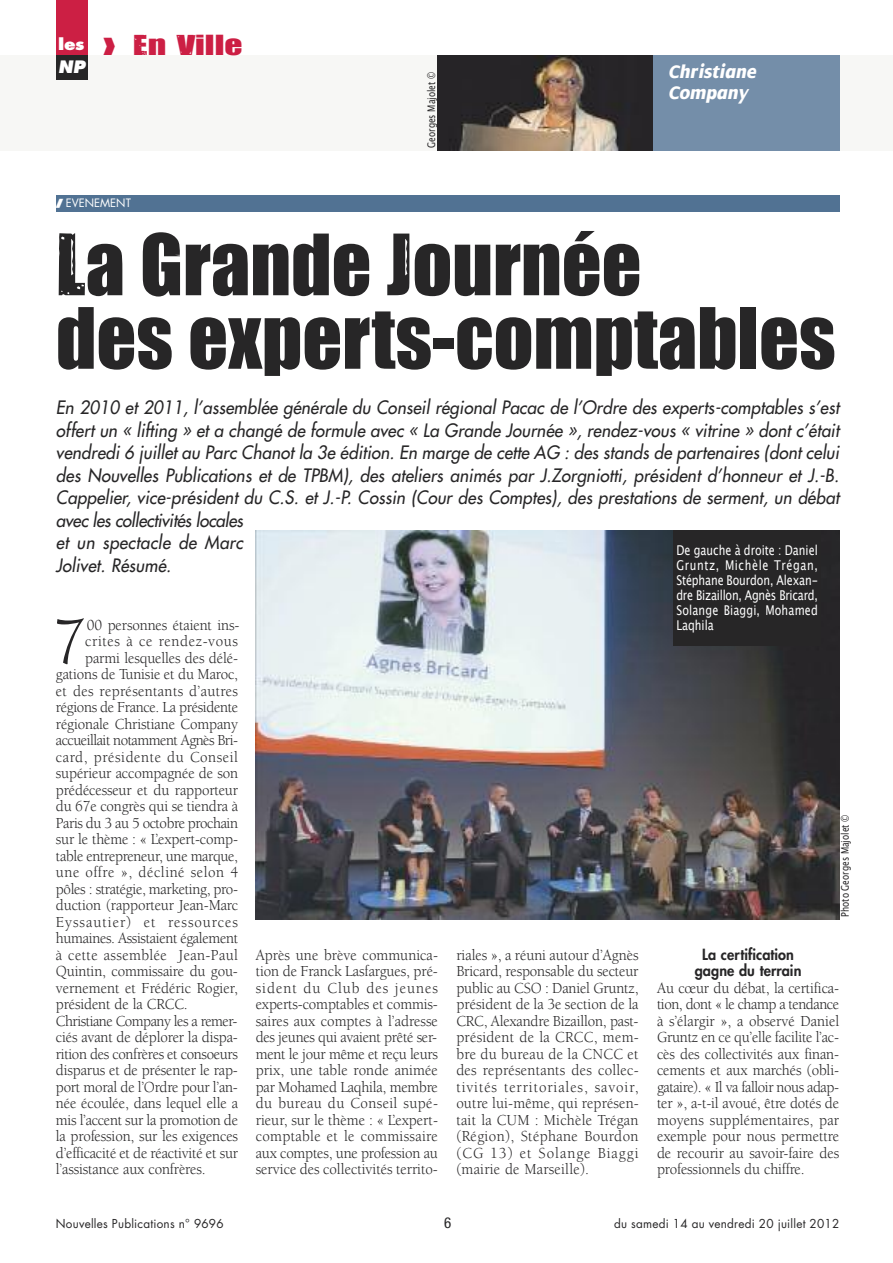
<style>
.page{position:relative;width:893px;height:1263px;background:#fff}
.page>*{position:absolute;margin:0;border:0;box-sizing:border-box;transform-origin:0 0}
.t1{font:78px/73.5px "Impacted";color:#272627}
.t2{font:67.65px "Berkeley";color:#272627;scale:.95 1}
.t3{font:25.5px "Impacted";color:#cc1f44;scale:1.39 1}
.t4{font:italic 800 19.5px/21px "Dialog";color:#fff;scale:.9 1}
.t5{font:italic 18px/22.5px "Futura";letter-spacing:.01em;color:#272627;scale:.95 1}
.t6{font:italic 800 16.65px "Futura";color:#fff}
.t7{font:15.75px/16.5px "Berkeley";letter-spacing:-.01em;color:#272627;text-align:justify;scale:.95 1}
.t8{font:15.75px "Berkeley";letter-spacing:-.035em;color:#272627;scale:.95 1}
.t9{font:15.75px "Berkeley";letter-spacing:.035em;color:#272627;scale:.95 1}
.t10{font:15.75px "Berkeley";letter-spacing:.02em;color:#272627;scale:.95 1}
.t11{font:15.75px "Berkeley";letter-spacing:-.03em;color:#272627;scale:.95 1}
.t12{font:15.75px "Berkeley";letter-spacing:.025em;color:#272627;scale:.95 1}
.t13{font:15.75px "Berkeley";letter-spacing:.065em;color:#272627;scale:.95 1}
.t14{font:15.75px "Berkeley";letter-spacing:.04em;color:#272627;scale:.95 1}
.t15{font:800 15.75px "Futura";color:#fff;scale:1.06 1}
.t16{font:800 15px/16.5px "Futura";letter-spacing:.005em;color:#272627;text-align:center;scale:.96 1}
.t17{font:condensed 15px "Helvetica Neue LT Pro";color:#272627}
.t18{font:13.5px/15px "Lucida Grande";color:#fff;text-align:justify;scale:.8 1}
.t19{font:12px "Futura";letter-spacing:.02em;color:#272627}
.t20{font:11.25px "Futura";color:#fff}
.t21{font:10.5px "Lucida Grande";color:#272627;scale:.8 1}
</style>
<div class="page">
<div style="left:0;top:55px;width:893px;height:95px;background:#f7f7f5"></div>
<div style="left:56px;top:0;width:31px;height:57px;background:#cc1f44"></div>
<div style="left:56px;top:55px;width:31px;height:24px;background:#272627"></div>
<div style="left:56px;top:196px;width:783px;height:16px;background:#517293"></div>
<div style="left:438px;top:55px;width:401px;height:96px;background:#748ea9"></div>
<img style="left:255px;top:531px;width:584px;height:388px">
<div style="left:673px;top:531px;width:148px;height:115px;background:#272627"></div>
<img style="left:438px;top:55px;width:214px;height:95px">
<p class="t15" style="left:58px;top:38px;width:26px">les</p>
<p class="t6" style="left:58px;top:60px;width:28px">NP</p>
<h3 class="t3" style="left:103px;top:25px;width:102px">❱ En Ville</h3>
<p class="t20" style="left:66px;top:198px;width:67px">EVENEMENT</p>
<p class="t21" style="left:425px;top:148px;width:96px;rotate:-90deg">Georges Majolet ©</p>
<p class="t4" style="left:668px;top:60px;width:99px">Christiane<br>Company</p>
<h1 class="t1" style="left:56px;top:226px;width:781px">La Grande Journée<br>des experts-comptables</h1>
<p class="t5" style="left:56px;top:398px;width:826px">En 2010 et 2011, l’assemblée générale du Conseil régional Pacac de l’Ordre des experts-comptables s’est offert un « lifting » et a changé de formule avec « La Grande Journée », rendez-vous « vitrine » dont c’était vendredi 6 juillet au Parc Chanot la 3e édition. En marge de cette AG : des stands de partenaires (dont celui des Nouvelles Publications et de TPBM), des ateliers animés par J.Zorgniotti, président d’honneur et J.-B.<br>Cappelier, vice-président du C.S. et J.-P. Cossin (Cour des Comptes), des prestations de serment, un débat avec les collectivités locales<br>et un spectacle de Marc<br>Jolivet. Résumé.</p>
<p class="t18" style="left:676px;top:542px;width:178px">De gauche à droite : Daniel Gruntz, Michèle Trégan, Stéphane Bourdon, Alexan&shy;dre Bizaillon, Agnès Bricard, Solange Biaggi, Mohamed Laqhila</p>
<h2 class="t2" style="left:53px;top:615px;width:37px">7</h2>
<p class="t7" style="left:87px;top:618px;width:162px">00 personnes étaient ins-</p>
<p class="t14" style="left:85px;top:635px;width:162px">crites à ce rendez-vous</p>
<p class="t7" style="left:85px;top:651px;width:162px">parmi lesquelles des délé-</p>
<p class="t7" style="left:56px;top:667px;width:193px">gations de Tunisie et du Maroc,</p>
<p class="t10" style="left:56px;top:684px;width:193px">et des représentants d’autres</p>
<p class="t7" style="left:56px;top:700px;width:193px">régions de France. La présidente</p>
<p class="t7" style="left:56px;top:717px;width:193px">régionale Christiane Company</p>
<p class="t8" style="left:56px;top:734px;width:193px">accueillait notamment Agnès Bri-</p>
<p class="t9" style="left:56px;top:750px;width:193px">card, présidente du Conseil</p>
<p class="t7" style="left:56px;top:766px;width:193px">supérieur accompagnée de son</p>
<p class="t7" style="left:56px;top:783px;width:193px">prédécesseur et du rapporteur</p>
<p class="t7" style="left:56px;top:799px;width:193px">du 67e congrès qui se tiendra à</p>
<p class="t11" style="left:56px;top:816px;width:193px">Paris du 3 au 5 octobre prochain</p>
<p class="t7" style="left:56px;top:832px;width:193px">sur le thème : « L’expert-comp-</p>
<p class="t7" style="left:56px;top:849px;width:193px">table entrepreneur, une marque,</p>
<p class="t9" style="left:56px;top:866px;width:193px">une offre », décliné selon 4</p>
<p class="t7" style="left:56px;top:882px;width:193px">pôles : stratégie, marketing, pro-</p>
<p class="t7" style="left:56px;top:898px;width:193px">duction (rapporteur Jean-Marc</p>
<p class="t13" style="left:56px;top:915px;width:193px">Eyssautier) et ressources</p>
<p class="t7" style="left:56px;top:931px;width:193px">humaines. Assistaient également</p>
<p class="t12" style="left:56px;top:948px;width:193px">à cette assemblée Jean-Paul</p>
<p class="t7" style="left:56px;top:964px;width:193px">Quintin, commissaire du gou-</p>
<p class="t7" style="left:56px;top:981px;width:193px">vernement et Frédéric Rogier,</p>
<p class="t7" style="left:56px;top:997px;width:140px">président de la CRCC.</p>
<p class="t8" style="left:56px;top:1014px;width:193px">Christiane Company les a remer-</p>
<p class="t7" style="left:56px;top:1030px;width:193px">ciés avant de déplorer la dispa-</p>
<p class="t7" style="left:56px;top:1047px;width:193px">rition des confrères et consoeurs</p>
<p class="t7" style="left:56px;top:1063px;width:193px">disparus et de présenter le rap-</p>
<p class="t7" style="left:56px;top:1080px;width:193px">port moral de l’Ordre pour l’an-</p>
<p class="t7" style="left:56px;top:1096px;width:193px">née écoulée, dans lequel elle a</p>
<p class="t7" style="left:56px;top:1113px;width:193px">mis l’accent sur la promotion de</p>
<p class="t7" style="left:56px;top:1129px;width:193px">la profession, sur les exigences</p>
<p class="t7" style="left:56px;top:1146px;width:193px">d’efficacité et de réactivité et sur</p>
<p class="t7" style="left:56px;top:1162px;width:159px">l’assistance aux confrères.</p>
<p class="t21" style="left:839px;top:917px;width:129px;rotate:-90deg">Photo Georges Majolet ©</p>
<p class="t7" style="left:256px;top:948px;width:193px">Après une brève communica&shy;tion de Franck Lasfargues, pré&shy;sident du Club des jeunes experts-comptables et commis&shy;saires aux comptes à l’adresse des jeunes qui avaient prêté ser&shy;ment le jour même et reçu leurs prix, une table ronde animée par Mohamed Laqhila, membre du bureau du Conseil supé&shy;rieur, sur le thème : « L’expert&shy;comptable et le commissaire aux comptes, une profession au service des collectivités territo-</p>
<p class="t7" style="left:456px;top:948px;width:194px">riales », a réuni autour d’Agnès Bricard, responsable du secteur public au CSO : Daniel Gruntz, président de la 3e section de la CRC, Alexandre Bizaillon, past&shy;président de la CRCC, mem&shy;bre du bureau de la CNCC et des représentants des collec&shy;tivités territoriales, savoir, outre lui-même, qui représen&shy;tait la CUM : Michèle Trégan (Région), Stéphane Bourdon (CG 13) et Solange Biaggi (mairie de Marseille).</p>
<p class="t16" style="left:695px;top:947px;width:113px">La certification gagne du terrain</p>
<p class="t7" style="left:657px;top:981px;width:193px">Au cœur du débat, la certifica&shy;tion, dont « le champ a tendance à s’élargir », a observé Daniel Gruntz en ce qu’elle facilite l’ac&shy;cès des collectivités aux finan&shy;cements et aux marchés (obli&shy;gataire). « Il va falloir nous adap&shy;ter », a-t-il avoué, être dotés de moyens supplémentaires, par exemple pour nous permettre de recourir au savoir-faire des professionnels du chiffre.</p>
<p class="t19" style="left:56px;top:1218px;width:169px">Nouvelles Publications n° 9696</p>
<p class="t17" style="left:444px;top:1217px;width:9px">6</p>
<p class="t19" style="left:614px;top:1218px;width:227px">du samedi 14 au vendredi 20 juillet 2012</p>
</div>
